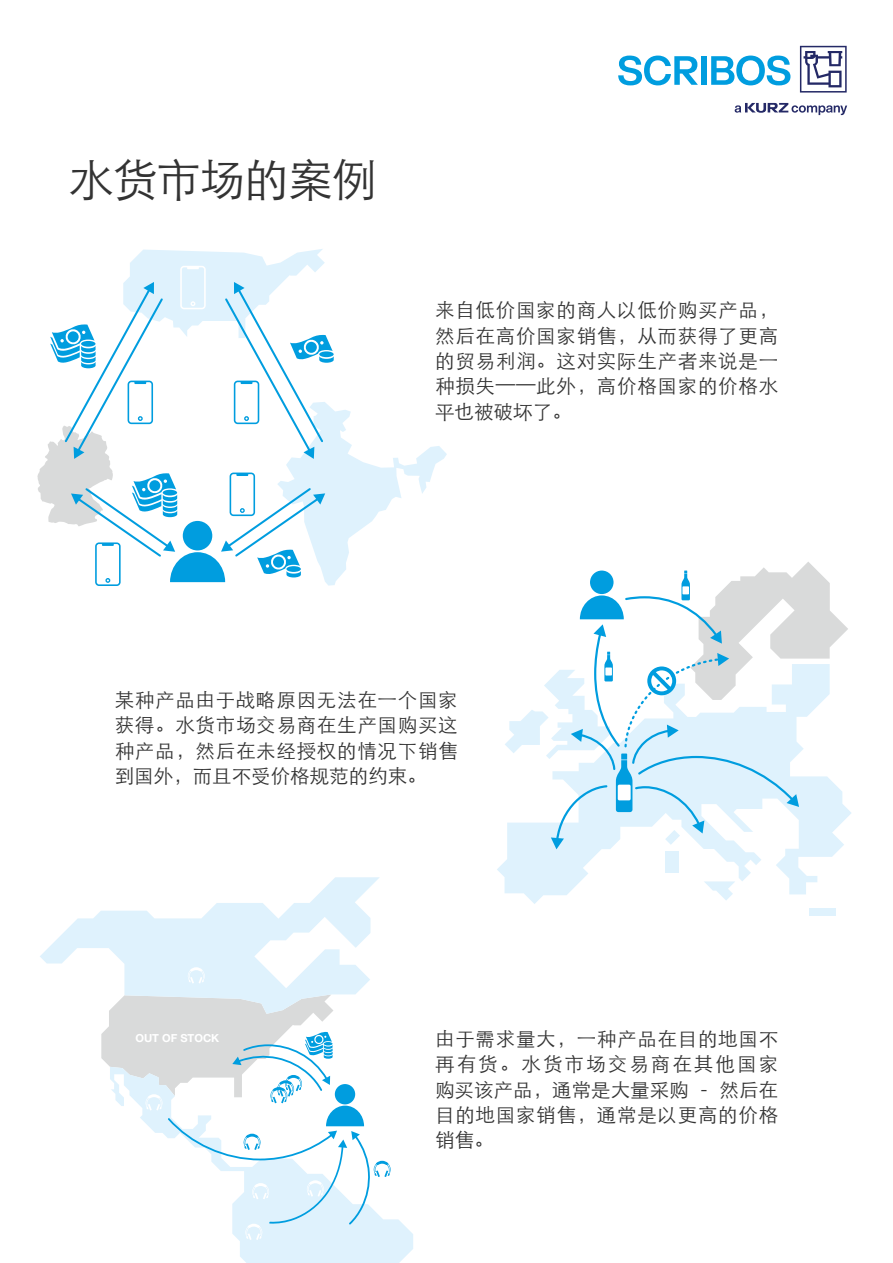
<style>
.page{position:relative;width:893px;height:1263px;background:#fff}
.page>*{position:absolute;margin:0;border:0;box-sizing:border-box;transform-origin:0 0}
.t1{font:300 45px "ST Heiti SC";letter-spacing:-.03em;color:#333}
.t2{font:300 19.5px/25.3px "ST Heiti SC";letter-spacing:.035em;color:#333;text-align:justify}
.t3{font:700 11.1px "Helvetica Neue LT Pro";color:#fff}
</style>
<div class="page">
<svg style="left:618px;top:56px;width:80px;height:29px"></svg>
<div style="left:701px;top:56px;width:5px;height:29px;background:#009ddf"></div>
<svg style="left:711px;top:56px;width:79px;height:29px"></svg>
<svg style="left:735px;top:103px;width:112px;height:12px"></svg>
<svg style="left:800px;top:46px;width:47px;height:47px"></svg>
<div style="left:809px;top:908px;width:26px;height:7px;background:#dff2fd"></div>
<svg style="left:497px;top:810px;width:354px;height:94px"></svg>
<svg style="left:505px;top:562px;width:343px;height:287px"></svg>
<svg style="left:40px;top:877px;width:340px;height:117px;fill:#dff2fd"></svg>
<div style="left:239px;top:1219px;width:174px;height:44px;background:#dff2fd"></div>
<svg style="left:188px;top:967px;width:17px;height:16px"></svg>
<svg style="left:101px;top:994px;width:290px;height:246px"></svg>
<svg style="left:37px;top:249px;width:410px;height:337px"></svg>
<h1 class="t1" style="left:69px;top:140px;width:309px">水货市场的案例</h1>
<p class="t2" style="left:435px;top:295px;width:345px">来自低价国家的商人以低价购买产品，然后在高价国家销售，从而获得了更高的贸易利润。这对实际生产者来说是一种损失——此外，高价格国家的价格水平也被破坏了。</p>
<p class="t2" style="left:115px;top:685px;width:345px">某种产品由于战略原因无法在一个国家获得。水货市场交易商在生产国购买这种产品，然后在未经授权的情况下销售到国外，而且不受价格规范的约束。</p>
<p class="t3" style="left:135px;top:1031px;width:85px">OUT OF STOCK</p>
<p class="t2" style="left:435px;top:1024px;width:345px">由于需求量大，一种产品在目的地国不再有货。水货市场交易商在其他国家购买该产品，通常是大量采购 - 然后在目的地国家销售，通常是以更高的价格销售。</p>
</div>
